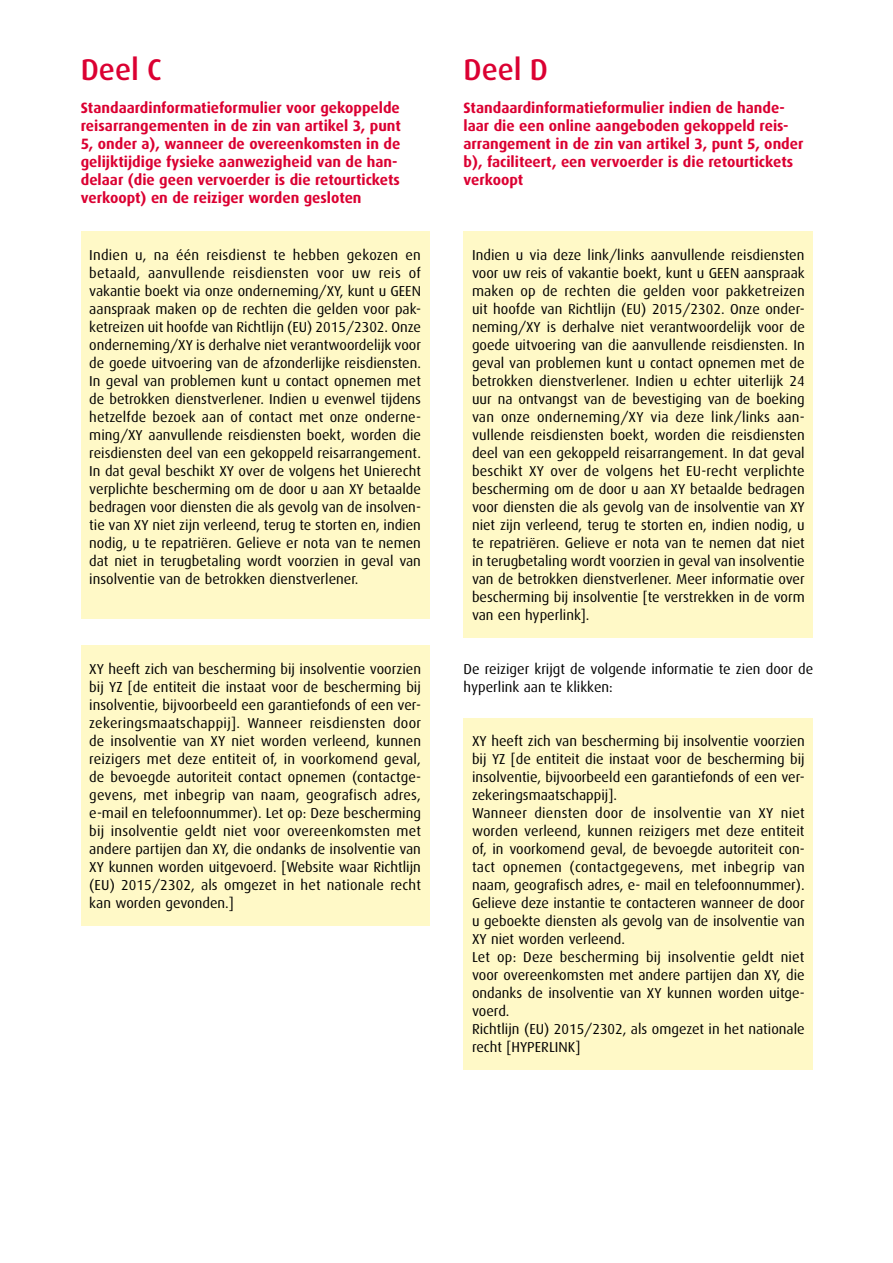
<style>
.page{position:relative;width:893px;height:1263px;background:#fff}
.page>*{position:absolute;margin:0;border:0;box-sizing:border-box;transform-origin:0 0}
.t1{font:500 30px "Dax";color:#db0032}
.t2{font:700 15px/18px "Dax";color:#db0032}
.t3{font:14.4px/18px "Dax";color:#000;text-align:justify}
</style>
<div class="page">
<div style="left:81px;top:232px;width:348px;height:387px;background:#fff9c7"></div>
<div style="left:81px;top:646px;width:348px;height:280px;background:#fff9c7"></div>
<div style="left:463px;top:232px;width:350px;height:406px;background:#fff9c7"></div>
<div style="left:463px;top:719px;width:350px;height:351px;background:#fff9c7"></div>
<h1 class="t1" style="left:81px;top:53px;width:82px">Deel C</h1>
<p class="t2" style="left:81px;top:99px;width:322px">Standaardinformatieformulier voor gekoppelde reisarrangementen in de zin van artikel 3, punt 5, onder a), wanneer de overeenkomsten in de gelijktijdige fysieke aanwezigheid van de han&shy;delaar (die geen vervoerder is die retourtickets verkoopt) en de reiziger worden gesloten</p>
<p class="t3" style="left:89px;top:246px;width:333px">Indien u, na één reisdienst te hebben gekozen en betaald, aanvullende reisdiensten voor uw reis of vakantie boekt via onze onderneming/XY, kunt u GEEN aanspraak maken op de rechten die gelden voor pak&shy;ketreizen uit hoofde van Richtlijn (EU) 2015/2302. Onze onderneming/XY is derhalve niet verantwoordelijk voor de goede uitvoering van de afzonderlijke reisdiensten.<br>In geval van problemen kunt u contact opnemen met de betrokken dienstverlener. Indien u evenwel tijdens hetzelfde bezoek aan of contact met onze onderne&shy;ming/XY aanvullende reisdiensten boekt, worden die reisdiensten deel van een gekoppeld reisarrangement.<br>In dat geval beschikt XY over de volgens het Unierecht verplichte bescherming om de door u aan XY betaalde bedragen voor diensten die als gevolg van de insolven&shy;tie van XY niet zijn verleend, terug te storten en, indien nodig, u te repatriëren. Gelieve er nota van te nemen dat niet in terugbetaling wordt voorzien in geval van insolventie van de betrokken dienstverlener.</p>
<p class="t3" style="left:89px;top:660px;width:333px">XY heeft zich van bescherming bij insolventie voorzien bij YZ [de entiteit die instaat voor de bescherming bij insolventie, bijvoorbeeld een garantiefonds of een ver&shy;zekeringsmaatschappij]. Wanneer reisdiensten door de insolventie van XY niet worden verleend, kunnen reizigers met deze entiteit of, in voorkomend geval, de bevoegde autoriteit contact opnemen (contactge&shy;gevens, met inbegrip van naam, geografisch adres, e-mail en telefoonnummer). Let op: Deze bescherming bij insolventie geldt niet voor overeenkomsten met andere partijen dan XY, die ondanks de insolventie van XY kunnen worden uitgevoerd. [Website waar Richtlijn (EU) 2015/2302, als omgezet in het nationale recht kan worden gevonden.]</p>
<h1 class="t1" style="left:463px;top:53px;width:86px">Deel D</h1>
<p class="t2" style="left:463px;top:99px;width:341px">Standaardinformatieformulier indien de hande&shy;laar die een online aangeboden gekoppeld reis&shy;arrangement in de zin van artikel 3, punt 5, onder b), faciliteert, een vervoerder is die retourtickets verkoopt</p>
<p class="t3" style="left:472px;top:246px;width:334px">Indien u via deze link/links aanvullende reisdiensten voor uw reis of vakantie boekt, kunt u GEEN aanspraak maken op de rechten die gelden voor pakketreizen uit hoofde van Richtlijn (EU) 2015/2302. Onze onder&shy;neming/XY is derhalve niet verantwoordelijk voor de goede uitvoering van die aanvullende reisdiensten. In geval van problemen kunt u contact opnemen met de betrokken dienstverlener. Indien u echter uiterlijk 24 uur na ontvangst van de bevestiging van de boeking van onze onderneming/XY via deze link/links aan&shy;vullende reisdiensten boekt, worden die reisdiensten deel van een gekoppeld reisarrangement. In dat geval beschikt XY over de volgens het EU-recht verplichte bescherming om de door u aan XY betaalde bedragen voor diensten die als gevolg van de insolventie van XY niet zijn verleend, terug te storten en, indien nodig, u te repatriëren. Gelieve er nota van te nemen dat niet in terugbetaling wordt voorzien in geval van insolventie van de betrokken dienstverlener. Meer informatie over bescherming bij insolventie [te verstrekken in de vorm van een hyperlink].</p>
<p class="t3" style="left:463px;top:660px;width:351px">De reiziger krijgt de volgende informatie te zien door de hyperlink aan te klikken:</p>
<p class="t3" style="left:472px;top:732px;width:334px;text-align:left">XY heeft zich van bescherming bij insolventie voorzien bij YZ [de entiteit die instaat voor de bescherming bij insolventie, bijvoorbeeld een garantiefonds of een ver&shy;zekeringsmaatschappij].<br>Wanneer diensten door de insolventie van XY niet worden verleend, kunnen reizigers met deze entiteit of, in voorkomend geval, de bevoegde autoriteit con&shy;tact opnemen (contactgegevens, met inbegrip van naam, geografisch adres, e- mail en telefoonnummer).<br>Gelieve deze instantie te contacteren wanneer de door u geboekte diensten als gevolg van de insolventie van XY niet worden verleend.<br>Let op: Deze bescherming bij insolventie geldt niet voor overeenkomsten met andere partijen dan XY, die ondanks de insolventie van XY kunnen worden uitge&shy;voerd.<br>Richtlijn (EU) 2015/2302, als omgezet in het nationale recht [HYPERLINK]</p>
</div>
